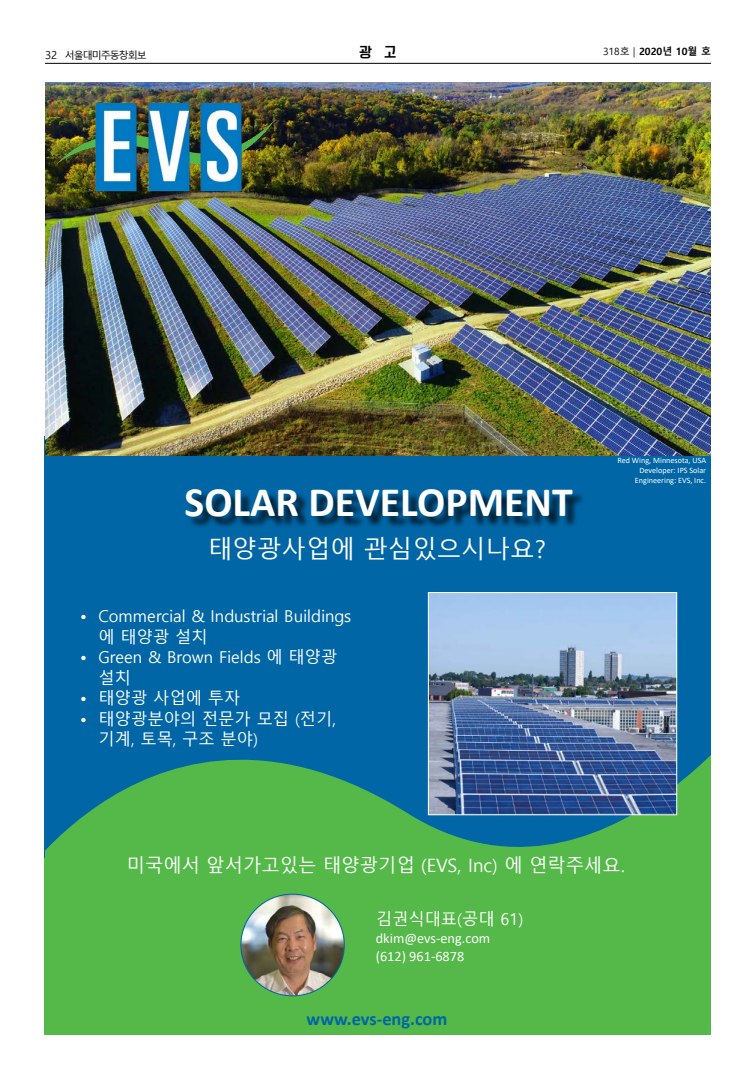
<style>
.page{position:relative;width:756px;height:1080px;background:#fff}
.page>*{position:absolute;margin:0;border:0;box-sizing:border-box;transform-origin:0 0}
.t1{font:700 42px "Calibri";color:#fff}
.t2{font:24.6px "Malgun Gothic";color:#fff}
.t3{font:18.4px "Malgun Gothic";color:#fff}
.t4{font:700 18.4px "Calibri";color:#0066a6}
.t5{font:16.4px/20.5px "Malgun Gothic";color:#fff}
.t6{font:14.3px/18.4px "Calibri";color:#fff}
.t7{font:13px "Korean YNSJG4 R";color:#000}
.t8{font:700 10px "Malgun Gothic";color:#000}
.t9{font:10px "Malgun Gothic";letter-spacing:-.1em;color:#000}
.t10{font:8.2px/9.8px "Calibri";color:#fff;text-align:right}
.s1{font-size:11px}
.s2{font-weight:400}
</style>
<div class="page">
<hr style="left:45px;top:63px;width:666px;height:1px;background:#000">
<div style="left:45px;top:436px;width:666px;height:573px;background:#0066a6"></div>
<svg style="left:45px;top:654px;width:666px;height:204px"></svg>
<img style="left:45px;top:83px;width:666px;height:373px">
<div style="left:188px;top:491px;width:397px;height:38px;background:#000;opacity:.75"></div>
<div style="left:45px;top:858px;width:666px;height:176px;background:#54b948"></div>
<div style="left:105px;top:808px;width:287px;height:201px;background:#54b948"></div>
<svg style="left:49px;top:827px;width:56px;height:31px;background:#4aaf52"></svg>
<svg style="left:619px;top:762px;width:92px;height:96px;background:#4fb44e"></svg>
<img style="left:430px;top:594px;width:245px;height:219px">
<div style="left:428px;top:592px;width:249px;height:223px;border:1px solid #fff"></div>
<img style="left:45px;top:103px;width:250px;height:94px">
<img style="left:242px;top:894px;width:102px;height:102px">
<p class="t9" style="left:45px;top:49px;width:103px"><span class="s1">32</span> 서울대미주동창회보</p>
<p class="t7" style="left:360px;top:46px;width:38px">광 고</p>
<p class="t8" style="left:603px;top:46px;width:109px"><span class="s2">318호 |</span> 2020년 10월 호</p>
<h1 class="t1" style="left:185px;top:473px;width:390px">SOLAR DEVELOPMENT</h1>
<h2 class="t2" style="left:208px;top:535px;width:339px">태양광사업에 관심있으시나요?</h2>
<p class="t5" style="left:98px;top:606px;width:254px;text-indent:-18px">• Commercial &amp; Industrial Buildings 에 태양광 설치</p>
<p class="t5" style="left:98px;top:647px;width:241px;text-indent:-18px">• Green &amp; Brown Fields 에 태양광 설치</p>
<p class="t5" style="left:80px;top:688px;width:162px">• 태양광 사업에 투자</p>
<p class="t5" style="left:98px;top:709px;width:239px;text-indent:-18px">• 태양광분야의 전문가 모집 (전기, 기계, 토목, 구조 분야)</p>
<p class="t10" style="left:618px;top:455px;width:90px">Red Wing, Minnesota, USA<br>Developer: IPS Solar<br>Engineering: EVS, Inc.</p>
<p class="t3" style="left:127px;top:855px;width:500px">미국에서 앞서가고있는 태양광기업 (EVS, Inc) 에 연락주세요.</p>
<p class="t5" style="left:376px;top:909px;width:149px">김권식대표(공대 61)</p>
<p class="t6" style="left:376px;top:929px;width:116px">dkim@evs-eng.com (612) 961-6878</p>
<p class="t4" style="left:307px;top:1006px;width:142px">www.evs-eng.com</p>
</div>
